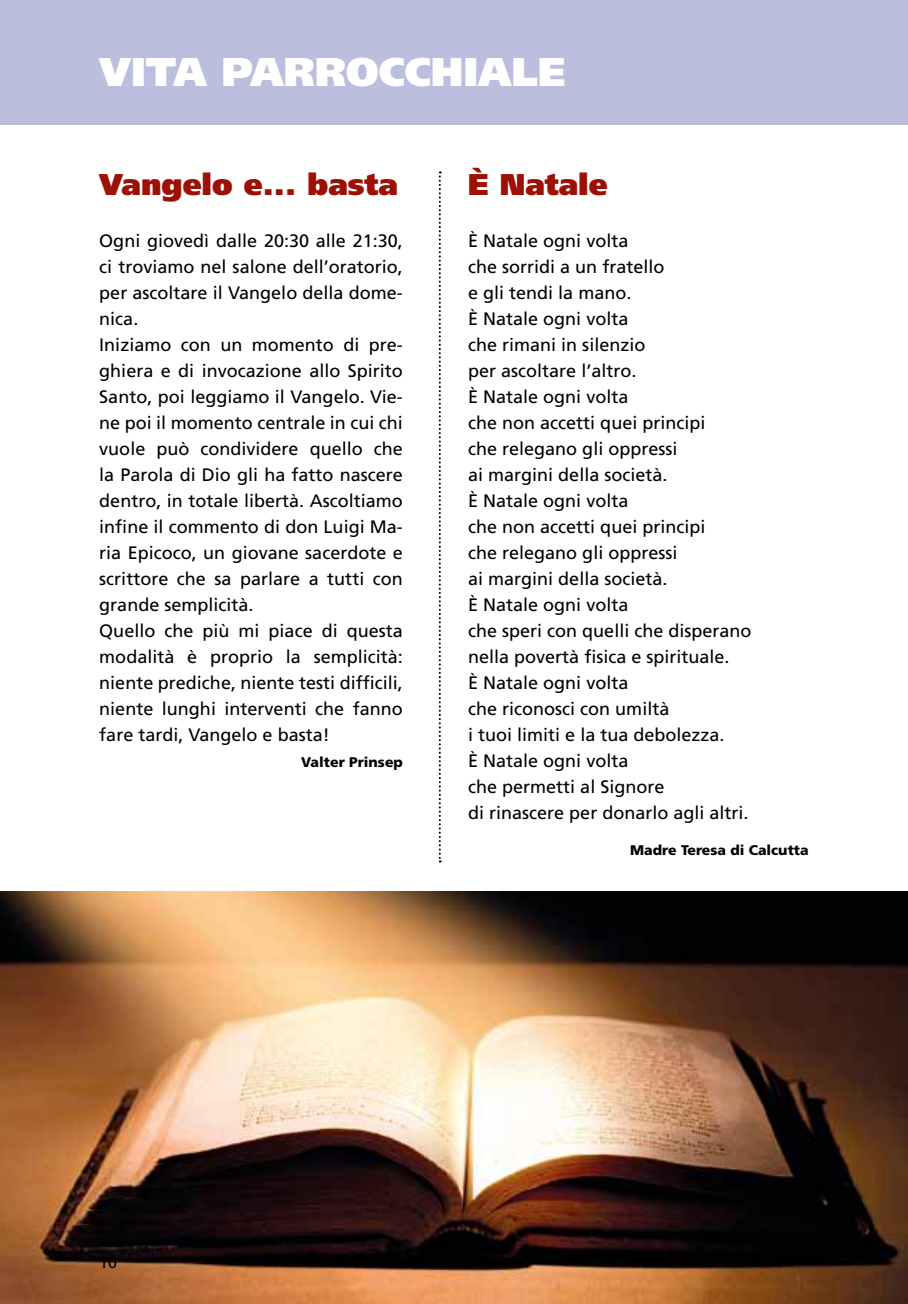
<style>
.page{position:relative;width:908px;height:1304px;background:#fff}
.page>*{position:absolute;margin:0;border:0;box-sizing:border-box;transform-origin:0 0}
.t1{font:900 40px "Frutiger";color:#fff}
.t2{font:900 30px "Frutiger";color:#9c1006}
.t3{font:18px/26px "Frutiger";color:#000}
.t4{font:16px "Frutiger";color:#000}
.t5{font:900 14px "Frutiger";color:#000}
</style>
<div class="page">
<div style="left:0;top:0;width:907px;height:125px;background:#bbbedc"></div>
<img style="left:0;top:891px;width:907px;height:413px">
<svg style="left:438px;top:171px;width:2px;height:691px"></svg>
<h1 class="t1" style="left:99px;top:48px;width:467px">vita parrocchiale</h1>
<h2 class="t2" style="left:99px;top:166px;width:300px">Vangelo e... basta</h2>
<p class="t3" style="left:99px;top:228px;width:305px">Ogni giovedì dalle 20:30 alle 21:30, ci troviamo nel salone dell’oratorio, per ascoltare il Vangelo della dome&shy;nica.<br>I niziamo con un momento di pre&shy;ghiera e di invocazione allo Spirito Santo, poi leggiamo il Vangelo. Vie&shy;ne poi il momento centrale in cui chi vuole può condividere quello che la Parola di Dio gli ha fatto nascere dentro, in totale libertà. Ascoltiamo infine il commento di don Luigi Ma&shy;ria E picoco, un giovane sacerdote e scrittore che sa parlare a tutti con grande semplicità.<br>Quello che più mi piace di questa modalità è proprio la semplicità: niente prediche, niente testi difficili, niente lunghi interventi che fanno fare tardi, Vangelo e basta!</p>
<p class="t5" style="left:301px;top:754px;width:103px">Valter Prinsep</p>
<h2 class="t2" style="left:468px;top:166px;width:141px">è Natale</h2>
<p class="t3" style="left:468px;top:228px;width:285px">è Natale ogni volta<br>che sorridi a un fratello<br>e gli tendi la mano.<br>è Natale ogni volta<br>che rimani in silenzio<br>per ascoltare l’altro.<br>è Natale ogni volta<br>che non accetti quei principi<br>che relegano gli oppressi<br>ai margini della società.<br>è Natale ogni volta<br>che non accetti quei principi<br>che relegano gli oppressi<br>ai margini della società.<br>è Natale ogni volta<br>che speri con quelli che disperano nella povertà fisica e spirituale.<br>è Natale ogni volta<br>che riconosci con umiltà<br>i tuoi limiti e la tua debolezza.<br>è Natale ogni volta<br>che permetti al Signore<br>di rinascere per donarlo agli altri.</p>
<p class="t5" style="left:630px;top:842px;width:180px">Madre Teresa di Calcutta</p>
<p class="t4" style="left:99px;top:1253px;width:19px">10</p>
</div>
